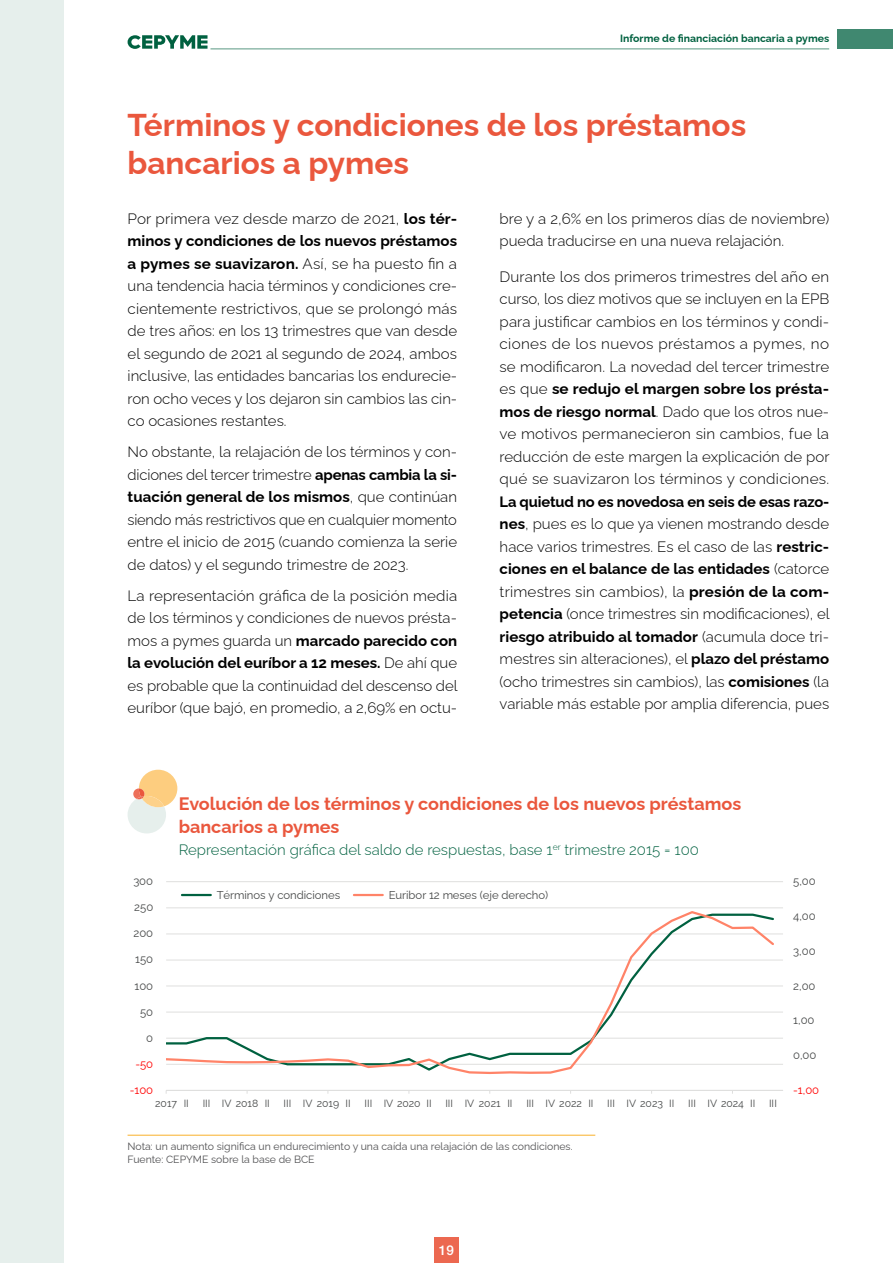
<style>
.page{position:relative;width:893px;height:1263px;background:#fff}
.page>*{position:absolute;margin:0;border:0;box-sizing:border-box;transform-origin:0 0}
.Ladillo_1{font:700 31.5px/37.8px "Raleway";color:#ea573d}
.Grafico_titulo{font:700 18px/22.5px "Raleway";color:#ea573d}
.Texto{font:300 15px/22.5px "Raleway";color:#000;text-align:justify}
.Grafico_subtitulo{font:300 15px "Raleway";color:#006140}
.t1{font:500 13.5px "Helvetica Neue LT Std";color:#fff}
.t2{font:11.4px "Raleway";color:#474949}
.t3{font:11.4px "Raleway";letter-spacing:-.005em;color:#f00}
.t4{font:10.5px "Raleway";letter-spacing:-.005em;color:#474949}
.Fuente_1{font:10.5px "Raleway";color:#525254}
.t5{font:700 10.5px "Raleway";color:#006140}
.Fuente_2{font:10.5px "Raleway";color:#525254}
.s1{font-weight:700}
</style>
<div class="page">
<hr style="left:210px;top:49px;width:619px;height:1px;background:#599883">
<div style="left:838px;top:29px;width:55px;height:20px;background:#408870"></div>
<svg style="left:128px;top:35px;width:79px;height:14px"></svg>
<div style="left:434px;top:1238px;width:25px;height:25px;background:#ec6850"></div>
<div style="left:0;top:0;width:64px;height:1263px;background:#e6efec"></div>
<hr style="left:128px;top:1135px;width:467px;height:1px;background:#f9b02a">
<svg style="left:128px;top:770px;width:49px;height:63px"></svg>
<hr style="left:166px;top:1064px;width:617px;height:1px;background:#dfdfde">
<hr style="left:166px;top:1038px;width:617px;height:1px;background:#dfdfde">
<hr style="left:166px;top:1012px;width:617px;height:1px;background:#dfdfde">
<hr style="left:166px;top:985px;width:617px;height:1px;background:#dfdfde">
<hr style="left:166px;top:960px;width:617px;height:1px;background:#dfdfde">
<hr style="left:166px;top:933px;width:617px;height:1px;background:#dfdfde">
<hr style="left:166px;top:907px;width:617px;height:1px;background:#dfdfde">
<hr style="left:166px;top:881px;width:617px;height:1px;background:#dfdfde">
<hr style="left:166px;top:1090px;width:617px;height:1px;background:#dfdfde">
<svg style="left:166px;top:911px;width:610px;height:163px"></svg>
<hr style="left:182px;top:894px;width:29px;height:2px;background:#006140">
<hr style="left:354px;top:894px;width:29px;height:2px;background:#ff8368">
<p class="t5" style="left:620px;top:30px;width:211px">Informe de financiación bancaria a pymes</p>
<p class="Ladillo_1" style="left:128px;top:103px;width:620px">Términos y condiciones de los préstamos bancarios a pymes</p>
<p class="Texto" style="left:128px;top:206px;width:331px">Por primera vez desde marzo de 2021, <span class="s1">los tér&shy;minos y condiciones de los nuevos préstamos a pymes se suavizaron.</span> Así, se ha puesto fin a una tendencia hacia términos y condiciones cre&shy;cientemente restrictivos, que se prolongó más de tres años: en los 13 trimestres que van desde el segundo de 2021 al segundo de 2024, ambos inclusive, las entidades bancarias los endurecie&shy;ron ocho veces y los dejaron sin cambios las cin&shy;co ocasiones restantes.</p>
<p class="Texto" style="left:128px;top:439px;width:331px">No obstante, la relajación de los términos y con&shy;diciones del tercer trimestre <span class="s1">apenas cambia la si&shy;tuación general de los mismos</span>, que continúan siendo más restrictivos que en cualquier momento entre el inicio de 2015 (cuando comienza la serie de datos) y el segundo trimestre de 2023.</p>
<p class="Texto" style="left:128px;top:583px;width:332px">La representación gráfica de la posición media de los términos y condiciones de nuevos présta&shy;mos a pymes guarda un <span class="s1">marcado parecido con la evolución del euríbor a 12 meses.</span> De ahí que es probable que la continuidad del descenso del euríbor (que bajó, en promedio, a 2,69% en octu-</p>
<p class="Texto" style="left:500px;top:206px;width:331px">bre y a 2,6% en los primeros días de noviembre) pueda traducirse en una nueva relajación.</p>
<p class="Texto" style="left:500px;top:263px;width:331px">Durante los dos primeros trimestres del año en curso, los diez motivos que se incluyen en la EPB para justificar cambios en los términos y condi&shy;ciones de los nuevos préstamos a pymes, no se modificaron. La novedad del tercer trimestre es que <span class="s1">se redujo el margen sobre los présta&shy;mos de riesgo normal</span>. Dado que los otros nue&shy;ve motivos permanecieron sin cambios, fue la reducción de este margen la explicación de por qué se suavizaron los términos y condiciones.<br><span class="s1">La quietud no es novedosa en seis de esas razo&shy;nes</span>, pues es lo que ya vienen mostrando desde hace varios trimestres. Es el caso de las <span class="s1">restric&shy;ciones en el balance de las entidades</span> (catorce trimestres sin cambios), la <span class="s1">presión de la com&shy;petencia</span> (once trimestres sin modificaciones), el <span class="s1">riesgo atribuido al tomador</span> (acumula doce tri&shy;mestres sin alteraciones), el <span class="s1">plazo del préstamo </span>(ocho trimestres sin cambios), las <span class="s1">comisiones</span> (la variable más estable por amplia diferencia, pues</p>
<p class="t2" style="left:133px;top:872px;width:21px">300</p>
<p class="t2" style="left:134px;top:898px;width:21px">250</p>
<p class="t2" style="left:133px;top:924px;width:21px">200</p>
<p class="t2" style="left:135px;top:950px;width:19px">150</p>
<p class="t2" style="left:135px;top:976px;width:20px">100</p>
<p class="t2" style="left:140px;top:1003px;width:15px">50</p>
<p class="t2" style="left:146px;top:1029px;width:8px">0</p>
<p class="t3" style="left:135px;top:1055px;width:19px">-50</p>
<p class="t3" style="left:130px;top:1081px;width:25px">-100</p>
<p class="Grafico_titulo" style="left:179px;top:791px;width:564px">Evolución de los términos y condiciones de los nuevos préstamos bancarios a pymes</p>
<p class="Grafico_subtitulo" style="left:179px;top:838px;width:522px">Representación gráfica del saldo de respuestas, base 1<sup>er</sup> trimestre 2015 = 100</p>
<p class="t2" style="left:217px;top:885px;width:125px">Términos y condiciones</p>
<p class="t2" style="left:389px;top:885px;width:161px">Euribor 12 meses (eje derecho)</p>
<p class="t4" style="left:155px;top:1095px;width:35px">2017 II</p>
<p class="t4" style="left:203px;top:1095px;width:69px">III IV 2018 II</p>
<p class="t4" style="left:284px;top:1095px;width:69px">III IV 2019 II</p>
<p class="t4" style="left:365px;top:1095px;width:69px">III IV 2020 II</p>
<p class="t4" style="left:445px;top:1095px;width:69px">III IV 2021 II</p>
<p class="t4" style="left:526px;top:1095px;width:69px">III IV 2022 II</p>
<p class="t4" style="left:607px;top:1095px;width:69px">III IV 2023 II</p>
<p class="t4" style="left:688px;top:1095px;width:69px">III IV 2024 II</p>
<p class="t4" style="left:769px;top:1095px;width:9px">III</p>
<p class="Fuente_1" style="left:128px;top:1138px;width:447px">Nota: un aumento significa un endurecimiento y una caída una relajación de las condiciones.</p>
<p class="Fuente_2" style="left:128px;top:1151px;width:189px">Fuente: CEPYME sobre la base de BCE</p>
<p class="t2" style="left:793px;top:872px;width:24px">5,00</p>
<p class="t2" style="left:793px;top:907px;width:24px">4,00</p>
<p class="t2" style="left:793px;top:942px;width:24px">3,00</p>
<p class="t2" style="left:793px;top:976px;width:24px">2,00</p>
<p class="t2" style="left:793px;top:1011px;width:23px">1,00</p>
<p class="t2" style="left:793px;top:1046px;width:25px">0,00</p>
<p class="t3" style="left:793px;top:1081px;width:27px">-1,00</p>
<p class="t1" style="left:439px;top:1242px;width:17px">19</p>
</div>
